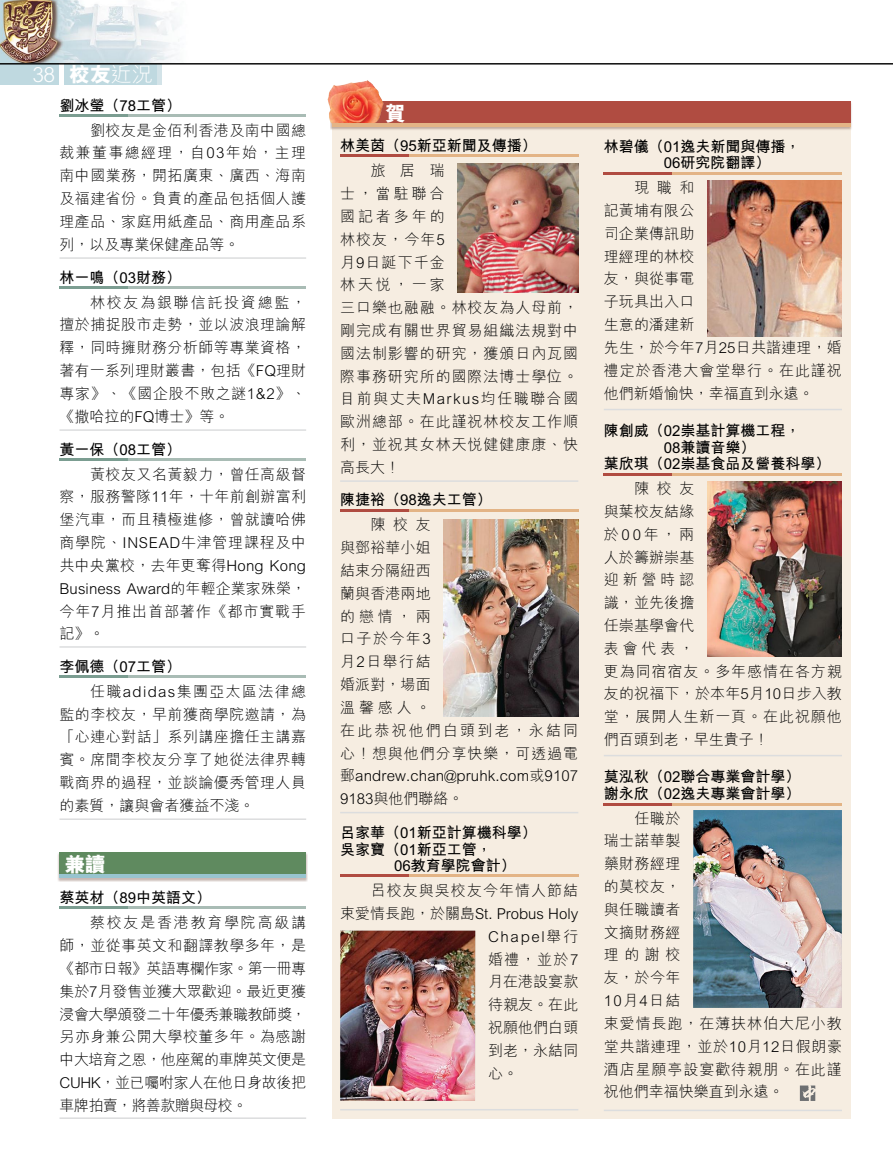
<style>
.page{position:relative;width:893px;height:1170px;background:#fff}
.page>*{position:absolute;margin:0;border:0;box-sizing:border-box;transform-origin:0 0}
.t1{font:300 21px "M Hei HK";color:#fff}
.t2{font:800 21px "M Hei HK";color:#fff}
.t3{font:300 15px/22.8px "M Hei HK";letter-spacing:.03em;color:#000;text-align:justify}
.t4{font:700 15px/16.5px "M Hei HK";color:#000}
.t5{font:300 15px/22.8px "M Hei HK";letter-spacing:.06em;color:#000}
.t6{font:300 15px/22.8px "M Hei HK";letter-spacing:.01em;color:#000}
.t7{font:300 15px/22.8px "M Hei HK";letter-spacing:.005em;color:#000}
.t8{font:300 15px "M Hei HK";color:#000}
.t9{font:300 15px "M Hei HK";letter-spacing:.07em;color:#000}
.t10{font:300 15px "M Hei HK";letter-spacing:.115em;color:#000}
.s1{font-weight:800}
</style>
<div class="page">
<div style="left:332px;top:113px;width:518px;height:1005px;background:#f6ede1"></div>
<div style="left:330px;top:101px;width:522px;height:30px;background:#613628;opacity:.35"></div>
<div style="left:332px;top:101px;width:518px;height:26px;background:#b04c41"></div>
<img style="left:328px;top:81px;width:56px;height:46px">
<hr style="left:332px;top:123px;width:518px;height:4px;background:#e3b486">
<img style="left:0;top:0;width:893px;height:64px">
<div style="left:0;top:64px;width:162px;height:21px;background:#bfd9e0"></div>
<hr style="left:60px;top:64px;width:4px;height:21px;background:#fff">
<div style="left:157px;top:64px;width:5px;height:21px;background:#d3e3e8"></div>
<hr style="left:0;top:64px;width:893px;height:1px;background:#000">
<hr style="left:340px;top:155px;width:238px;height:2px;background:#e3b486">
<hr style="left:340px;top:155px;width:68px;height:2px;background:#b04c41">
<hr style="left:340px;top:480px;width:238px;height:2px;background:#dcddde">
<img style="left:457px;top:164px;width:121px;height:129px">
<hr style="left:340px;top:508px;width:238px;height:3px;background:#e3b486">
<hr style="left:340px;top:508px;width:68px;height:3px;background:#b04c41">
<hr style="left:340px;top:811px;width:238px;height:2px;background:#dcddde">
<img style="left:443px;top:519px;width:135px;height:197px">
<hr style="left:340px;top:1108px;width:238px;height:2px;background:#dcddde">
<hr style="left:340px;top:874px;width:238px;height:3px;background:#e3b486">
<hr style="left:340px;top:874px;width:68px;height:3px;background:#b04c41">
<img style="left:340px;top:930px;width:135px;height:170px">
<hr style="left:604px;top:473px;width:238px;height:2px;background:#e3b486">
<hr style="left:604px;top:473px;width:68px;height:2px;background:#b04c41">
<hr style="left:604px;top:754px;width:238px;height:2px;background:#dcddde">
<img style="left:707px;top:481px;width:135px;height:175px">
<hr style="left:604px;top:802px;width:238px;height:3px;background:#e3b486">
<hr style="left:604px;top:802px;width:68px;height:3px;background:#b04c41">
<img style="left:693px;top:810px;width:149px;height:197px">
<hr style="left:604px;top:1109px;width:238px;height:2px;background:#dcddde">
<div style="left:58px;top:852px;width:250px;height:29px;background:#613628;opacity:.35"></div>
<div style="left:60px;top:852px;width:246px;height:26px;background:#5f8a5f"></div>
<hr style="left:60px;top:874px;width:246px;height:4px;background:#98c4cf">
<hr style="left:60px;top:906px;width:246px;height:3px;background:#a9bcb5">
<hr style="left:60px;top:906px;width:68px;height:3px;background:#7b9d91">
<hr style="left:60px;top:1117px;width:246px;height:1px;background:#dcddde">
<hr style="left:60px;top:675px;width:246px;height:2px;background:#a9bcb5">
<hr style="left:60px;top:675px;width:68px;height:2px;background:#7b9d91">
<hr style="left:60px;top:818px;width:246px;height:1px;background:#dcddde">
<hr style="left:60px;top:458px;width:246px;height:2px;background:#a9bcb5">
<hr style="left:60px;top:458px;width:68px;height:2px;background:#7b9d91">
<hr style="left:60px;top:646px;width:246px;height:1px;background:#dcddde">
<hr style="left:60px;top:286px;width:246px;height:2px;background:#a9bcb5">
<hr style="left:60px;top:286px;width:68px;height:2px;background:#7b9d91">
<hr style="left:60px;top:429px;width:246px;height:2px;background:#dcddde">
<hr style="left:60px;top:114px;width:246px;height:3px;background:#a9bcb5">
<hr style="left:60px;top:114px;width:68px;height:3px;background:#7b9d91">
<hr style="left:60px;top:257px;width:246px;height:2px;background:#dcddde">
<svg style="left:800px;top:1085px;width:16px;height:15px"></svg>
<hr style="left:604px;top:172px;width:238px;height:2px;background:#e3b486">
<hr style="left:604px;top:172px;width:68px;height:2px;background:#b04c41">
<img style="left:707px;top:181px;width:135px;height:156px">
<hr style="left:604px;top:409px;width:238px;height:1px;background:#dcddde">
<h1 class="t1" style="left:33px;top:60px;width:122px">38 <span class="s1">校友</span>近況</h1>
<p class="t4" style="left:60px;top:96px;width:123px">劉冰瑩（78工管）</p>
<p class="t3" style="left:60px;top:118px;width:248px;text-indent:31px">劉校友是金佰利香港及南中國總裁兼董事總經理，自03年始，主理南中國業務，開拓廣東、廣西、海南及福建省份。負責的產品包括個人護理產品、家庭用紙產品、商用產品系列，以及專業保健產品等。</p>
<p class="t4" style="left:60px;top:268px;width:123px">林一鳴（03財務）</p>
<p class="t3" style="left:60px;top:290px;width:248px;text-indent:31px">林校友為銀聯信託投資總監，擅於捕捉股市走勢，並以波浪理論解釋，同時擁財務分析師等專業資格，著有一系列理財叢書，包括《FQ理財專家》、《國企股不敗之謎1&amp;2》、《撒哈拉的FQ博士》等。</p>
<p class="t4" style="left:60px;top:439px;width:123px">黃一保（08工管）</p>
<p class="t3" style="left:60px;top:462px;width:248px;text-indent:31px">黃校友又名黃毅力，曾任高級督察，服務警隊11年，十年前創辦富利堡汽車，而且積極進修，曾就讀哈佛商學院、INSEAD牛津管理課程及中共中央黨校，去年更奪得Hong Kong Business Award的年輕企業家殊榮，今年7月推出首部著作《都市實戰手記》。</p>
<p class="t4" style="left:60px;top:656px;width:123px">李佩德（07工管）</p>
<p class="t3" style="left:60px;top:679px;width:248px;text-indent:31px">任職adidas集團亞太區法律總監的李校友，早前獲商學院邀請，為「心連心對話」系列講座擔任主講嘉賓。席間李校友分享了她從法律界轉戰商界的過程，並談論優秀管理人員的素質，讓與會者獲益不淺。</p>
<h1 class="t2" style="left:64px;top:849px;width:43px">兼讀</h1>
<p class="t4" style="left:60px;top:888px;width:153px">蔡英材（89中英語文）</p>
<p class="t3" style="left:60px;top:910px;width:248px;text-indent:31px">蔡校友是香港教育學院高級講師，並從事英文和翻譯教學多年，是《都市日報》英語專欄作家。第一冊專集於7月發售並獲大眾歡迎。最近更獲浸會大學頒發二十年優秀兼職教師獎，另亦身兼公開大學校董多年。為感謝中大培育之恩，他座駕的車牌英文便是CUHK，並已囑咐家人在他日身故後把車牌拍賣，將善款贈與母校。</p>
<h1 class="t2" style="left:385px;top:99px;width:22px">賀</h1>
<p class="t4" style="left:340px;top:136px;width:198px">林美茵（95新亞新聞及傳播）</p>
<p class="t5" style="left:340px;top:159px;width:240px;text-indent:31px">旅居瑞<br>士，當駐聯合<br>國記者多年的<br>林校友，今年5<br>月9日誕下千金<br>林天悅，一家<br>三口樂也融融。林校友為人母前，剛完成有關世界貿易組織法規對中國法制影響的研究，獲頒日內瓦國際事務研究所的國際法博士學位。目前與丈夫Markus均任職聯合國歐洲總部。在此謹祝林校友工作順利，並祝其女林天悅健健康康、快高長大！</p>
<p class="t4" style="left:340px;top:490px;width:153px">陳捷裕（98逸夫工管）</p>
<p class="t6" style="left:340px;top:513px;width:240px;text-indent:31px">陳校友<br>與鄧裕華小姐<br>結束分隔紐西<br>蘭與香港兩地<br>的戀情，兩<br>口子於今年3<br>月2日舉行結<br>婚派對，場面<br>溫馨感人。<br>在此恭祝他們白頭到老，永結同心！想與他們分享快樂，可透過電郵andrew.chan@pruhk.com或9107<br>9183與他們聯絡。</p>
<p class="t4" style="left:340px;top:823px;width:198px">呂家華（01新亞計算機科學）吳家寶（01新亞工管，</p>
<p class="t4" style="left:394px;top:856px;width:123px">06教育學院會計）</p>
<p class="t9" style="left:371px;top:880px;width:209px">呂校友與吳校友今年情人節結</p>
<p class="t8" style="left:340px;top:902px;width:240px">束愛情長跑，於關島St. Probus Holy</p>
<p class="t10" style="left:488px;top:925px;width:92px">Chapel舉行</p>
<p class="t3" style="left:488px;top:947px;width:92px">婚禮，並於7</p>
<p class="t3" style="left:488px;top:969px;width:92px">月在港設宴款</p>
<p class="t3" style="left:488px;top:992px;width:92px">待親友。在此</p>
<p class="t3" style="left:488px;top:1015px;width:92px">祝願他們白頭</p>
<p class="t3" style="left:488px;top:1038px;width:92px">到老，永結同</p>
<p class="t3" style="left:488px;top:1061px;width:31px">心。</p>
<p class="t4" style="left:604px;top:137px;width:198px">林碧儀（01逸夫新聞與傳播，　　　　06研究院翻譯）</p>
<p class="t7" style="left:604px;top:176px;width:240px;text-indent:31px">現職和<br>記黃埔有限公<br>司企業傳訊助<br>理經理的林校<br>友，與從事電<br>子玩具出入口<br>生意的潘建新<br>先生，於今年7月25日共諧連理，婚禮定於香港大會堂舉行。在此謹祝他們新婚愉快，幸福直到永遠。</p>
<p class="t4" style="left:604px;top:421px;width:228px">陳創威（02崇基計算機工程，<br>　　　　08兼讀音樂）<br>葉欣琪（02崇基食品及營養科學）</p>
<p class="t3" style="left:604px;top:476px;width:240px;text-align:left;text-indent:31px">陳校友<br>與葉校友結緣<br>於00年，兩<br>人於籌辦崇基<br>迎新營時認<br>識，並先後擔<br>任崇基學會代<br>表會代表，<br>更為同宿宿友。多年感情在各方親友的祝福下，於本年5月10日步入教堂，展開人生新一頁。在此祝願他們百頭到老，早生貴子！</p>
<p class="t4" style="left:604px;top:767px;width:198px">莫泓秋（02聯合專業會計學）謝永欣（02逸夫專業會計學）</p>
<p class="t3" style="left:604px;top:806px;width:240px;text-align:left;text-indent:31px">任職於<br>瑞士諾華製<br>藥財務經理<br>的莫校友，<br>與任職讀者<br>文摘財務經<br>理的謝校<br>友，於今年<br>10月4日結<br>束愛情長跑，在薄扶林伯大尼小教堂共諧連理，並於10月12日假朗豪酒店星願亭設宴歡待親朋。在此謹祝他們幸福快樂直到永遠。</p>
</div>
